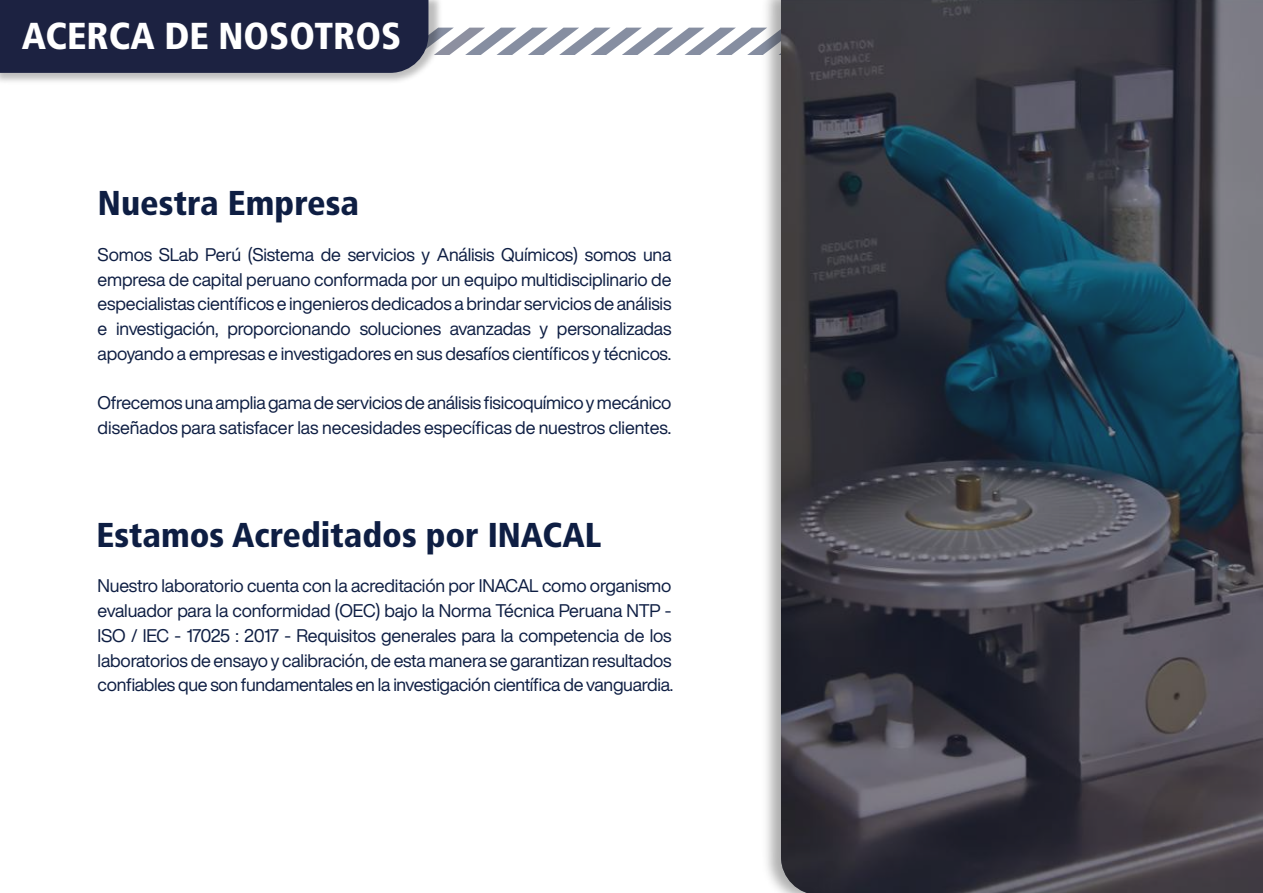
<style>
.page{position:relative;width:1263px;height:893px;background:#fff}
.page>*{position:absolute;margin:0;border:0;box-sizing:border-box;transform-origin:0 0}
.t1{font:900 condensed 37.5px "Frutiger LT Std";color:#fff}
.t2{font:900 condensed 34.5px "Frutiger LT Std";color:#0e1e43}
.t3{font:18px/24.8px "Helvetica Now Display";letter-spacing:-.015em;color:#0e1e43;text-align:justify}
</style>
<div class="page">
<img style="left:781px;top:0;width:482px;height:893px">
<svg style="left:0;top:0;width:851px;height:123px"></svg>
<h1 class="t1" style="left:22px;top:14px;width:381px">ACERCA DE NOSOTROS</h1>
<h2 class="t2" style="left:98px;top:182px;width:263px">Nuestra Empresa</h2>
<p class="t3" style="left:98px;top:242px;width:575px">Somos SLab Perú (Sistema de servicios y Análisis Químicos) somos una empresa de capital peruano conformada por un equipo multidisciplinario de especialistas científicos e ingenieros dedicados a brindar servicios de análisis e investigación, proporcionando soluciones avanzadas y personalizadas apoyando a empresas e investigadores en sus desafíos científicos y técnicos.</p>
<p class="t3" style="left:98px;top:390px;width:575px">Ofrecemos una amplia gama de servicios de análisis fisicoquímico y mecánico diseñados para satisfacer las necesidades específicas de nuestros clientes.</p>
<h2 class="t2" style="left:96px;top:514px;width:506px">Estamos Acreditados por INACAL</h2>
<p class="t3" style="left:98px;top:573px;width:577px">Nuestro laboratorio cuenta con la acreditación por INACAL como organismo evaluador para la conformidad (OEC) bajo la Norma Técnica Peruana NTP - ISO / IEC - 17025 : 2017 - Requisitos generales para la competencia de los laboratorios de ensayo y calibración, de esta manera se garantizan resultados confiables que son fundamentales en la investigación científica de vanguardia.</p>
</div>
